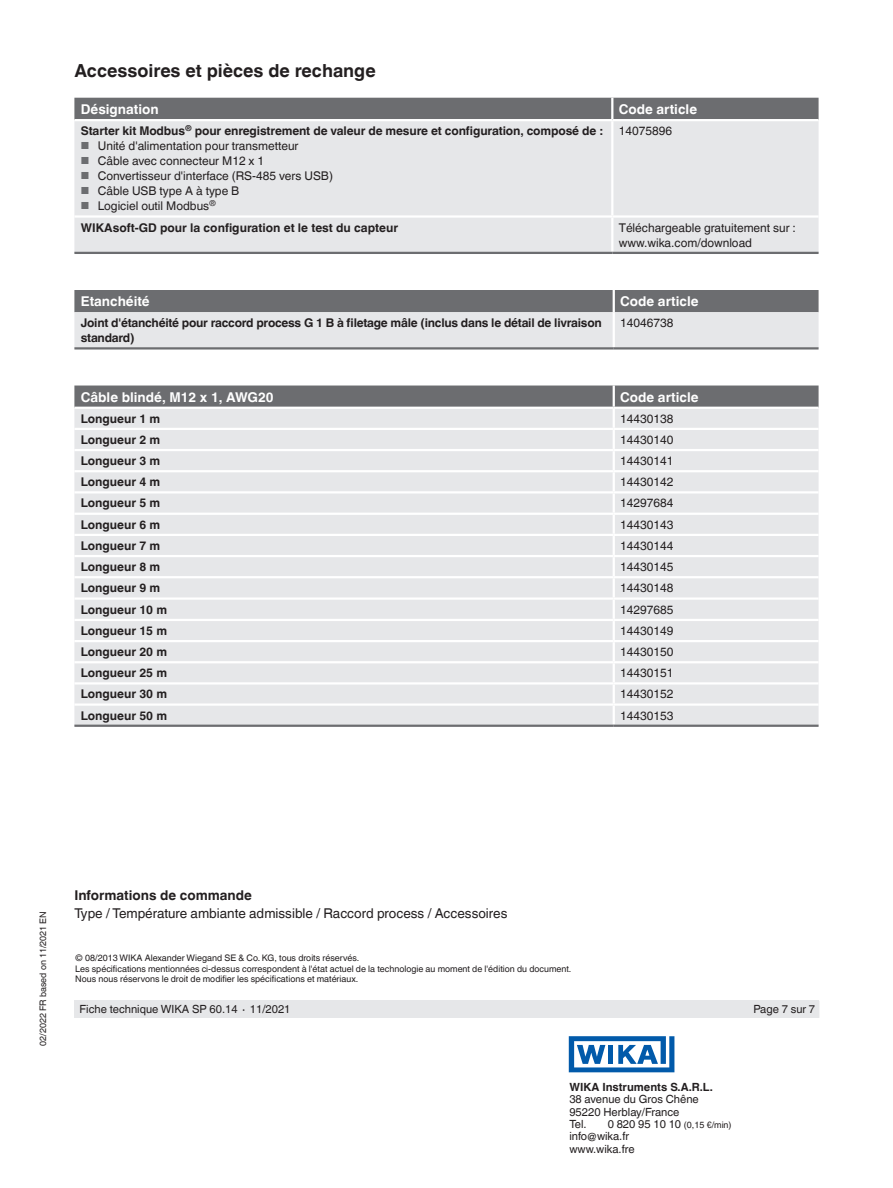
<style>
.page{position:relative;width:893px;height:1188px;background:#fff}
.page>*{position:absolute;margin:0;border:0;box-sizing:border-box;transform-origin:0 0}
.t1{font:700 18px "Helvetica World";color:#231f20}
.t2{font:700 13.5px "Helvetica World";color:#fff}
.t3{font:13.5px "Helvetica World";color:#231f20}
.t4{font:700 13.5px "Helvetica World";color:#231f20}
.t5{font:700 12px/15px "Helvetica World";letter-spacing:-.01em;color:#231f20}
.t6{font:12px/15px "Helvetica World";color:#231f20}
.t7{font:11.25px/12.3px "Helvetica World";color:#231f20}
.t8{font:700 11.25px "Helvetica World";color:#231f20}
.t9{font:9px/10.5px "Helvetica World";color:#231f20}
.s1{font-size:10.2px;color:#6c6d70}
.s2{font-size:11.25px}
</style>
<div class="page">
<div style="left:74px;top:1000px;width:745px;height:18px;background:#e6e7e9"></div>
<svg style="left:569px;top:1036px;width:105px;height:36px"></svg>
<div style="left:74px;top:98px;width:745px;height:21px;background:#6c6d70"></div>
<div style="left:74px;top:121px;width:745px;height:131px;background:#e6e7e9"></div>
<hr style="left:611px;top:98px;width:2px;height:21px;background:#fff">
<hr style="left:611px;top:121px;width:2px;height:94px;background:#fff">
<hr style="left:611px;top:218px;width:2px;height:34px;background:#fff">
<hr style="left:74px;top:215px;width:538px;height:3px;background:#fff">
<hr style="left:612px;top:215px;width:207px;height:3px;background:#fff">
<hr style="left:74px;top:252px;width:538px;height:2px;background:#6c6d70">
<hr style="left:612px;top:252px;width:207px;height:2px;background:#6c6d70">
<svg style="left:74px;top:290px;width:745px;height:57px;background:#b6b7ba"></svg>
<hr style="left:613px;top:290px;width:2px;height:22px;background:#fff">
<hr style="left:613px;top:312px;width:2px;height:35px;background:#fff">
<hr style="left:74px;top:347px;width:540px;height:3px;background:#6c6d70">
<hr style="left:614px;top:347px;width:205px;height:3px;background:#6c6d70">
<svg style="left:74px;top:386px;width:745px;height:339px;background:#e0e1e3"></svg>
<hr style="left:74px;top:725px;width:540px;height:2px;background:#6c6d70">
<hr style="left:614px;top:725px;width:205px;height:2px;background:#6c6d70">
<h1 class="t1" style="left:74px;top:60px;width:303px">Accessoires et pièces de rechange</h1>
<p class="t2" style="left:81px;top:101px;width:79px">Désignation</p>
<p class="t2" style="left:619px;top:101px;width:80px">Code article</p>
<p class="t5" style="left:81px;top:123px;width:523px">Starter kit Modbus<sup>®</sup> pour enregistrement de valeur de mesure et configuration, composé de :</p>
<p class="t6" style="left:81px;top:138px;width:219px"><span class="s1">■</span> Unité d'alimentation pour transmetteur</p>
<p class="t6" style="left:81px;top:153px;width:185px"><span class="s1">■</span> Câble avec connecteur M12 x 1</p>
<p class="t6" style="left:81px;top:168px;width:254px"><span class="s1">■</span> Convertisseur d'interface (RS-485 vers USB)</p>
<p class="t6" style="left:81px;top:183px;width:160px"><span class="s1">■</span> Câble USB type A à type B</p>
<p class="t6" style="left:81px;top:198px;width:137px"><span class="s1">■</span> Logiciel outil Modbus<sup>®</sup></p>
<p class="t6" style="left:619px;top:123px;width:55px">14075896</p>
<p class="t5" style="left:81px;top:220px;width:319px">WIKAsoft-GD pour la configuration et le test du capteur</p>
<p class="t6" style="left:619px;top:220px;width:179px">Téléchargeable gratuitement sur : www.wika.com/download</p>
<p class="t2" style="left:81px;top:294px;width:70px">Etanchéité</p>
<p class="t2" style="left:620px;top:294px;width:80px">Code article</p>
<p class="t5" style="left:81px;top:316px;width:522px">Joint d'étanchéité pour raccord process G 1 B à filetage mâle (inclus dans le détail de livraison standard)</p>
<p class="t6" style="left:620px;top:316px;width:55px">14046738</p>
<p class="t2" style="left:81px;top:389px;width:194px">Câble blindé, M12 x 1, AWG20</p>
<p class="t2" style="left:620px;top:389px;width:80px">Code article</p>
<p class="t5" style="left:81px;top:411px;width:81px">Longueur 1 m</p>
<p class="t6" style="left:620px;top:411px;width:55px">14430138</p>
<p class="t5" style="left:81px;top:432px;width:81px">Longueur 2 m</p>
<p class="t6" style="left:620px;top:432px;width:55px">14430140</p>
<p class="t5" style="left:81px;top:453px;width:81px">Longueur 3 m</p>
<p class="t6" style="left:620px;top:453px;width:55px">14430141</p>
<p class="t5" style="left:81px;top:475px;width:81px">Longueur 4 m</p>
<p class="t6" style="left:620px;top:475px;width:55px">14430142</p>
<p class="t5" style="left:81px;top:496px;width:81px">Longueur 5 m</p>
<p class="t6" style="left:620px;top:496px;width:55px">14297684</p>
<p class="t5" style="left:81px;top:517px;width:81px">Longueur 6 m</p>
<p class="t6" style="left:620px;top:517px;width:55px">14430143</p>
<p class="t5" style="left:81px;top:538px;width:81px">Longueur 7 m</p>
<p class="t6" style="left:620px;top:538px;width:55px">14430144</p>
<p class="t5" style="left:81px;top:559px;width:81px">Longueur 8 m</p>
<p class="t6" style="left:620px;top:559px;width:55px">14430145</p>
<p class="t5" style="left:81px;top:581px;width:81px">Longueur 9 m</p>
<p class="t6" style="left:620px;top:581px;width:55px">14430148</p>
<p class="t5" style="left:81px;top:602px;width:88px">Longueur 10 m</p>
<p class="t6" style="left:620px;top:602px;width:55px">14297685</p>
<p class="t5" style="left:81px;top:623px;width:88px">Longueur 15 m</p>
<p class="t6" style="left:620px;top:623px;width:55px">14430149</p>
<p class="t5" style="left:81px;top:644px;width:88px">Longueur 20 m</p>
<p class="t6" style="left:620px;top:644px;width:55px">14430150</p>
<p class="t5" style="left:81px;top:666px;width:88px">Longueur 25 m</p>
<p class="t6" style="left:620px;top:666px;width:55px">14430151</p>
<p class="t5" style="left:81px;top:687px;width:88px">Longueur 30 m</p>
<p class="t6" style="left:620px;top:687px;width:55px">14430152</p>
<p class="t5" style="left:81px;top:708px;width:88px">Longueur 50 m</p>
<p class="t6" style="left:620px;top:708px;width:55px">14430153</p>
<p class="t9" style="left:38px;top:1046px;width:136px;rotate:-90deg">02/2022 FR based on 11/2021 EN</p>
<p class="t4" style="left:74px;top:888px;width:179px">Informations de commande</p>
<p class="t3" style="left:74px;top:906px;width:434px">Type / Température ambiante admissible / Raccord process / Accessoires</p>
<p class="t9" style="left:75px;top:953px;width:498px">© 08/2013 WIKA Alexander Wiegand SE &amp; Co. KG, tous droits réservés.<br>Les spécifications mentionnées ci-dessus correspondent à l'état actuel de la technologie au moment de l'édition du document.<br>Nous nous réservons le droit de modifier les spécifications et matériaux.</p>
<p class="t7" style="left:80px;top:1003px;width:212px">Fiche technique WIKA SP 60.14 ∙ 11/2021</p>
<p class="t7" style="left:753px;top:1003px;width:63px">Page 7 sur 7</p>
<p class="t8" style="left:569px;top:1081px;width:145px">WIKA Instruments S.A.R.L.</p>
<p class="t7" style="left:569px;top:1093px;width:131px">38 avenue du Gros Chêne<br>95220 Herblay/France<br>Tel.</p>
<p class="t9" style="left:608px;top:1120px;width:125px"><span class="s2">0 820 95 10 10</span> (0,15 €/min)</p>
<p class="t7" style="left:569px;top:1130px;width:67px">info@wika.fr www.wika.fre</p>
</div>
